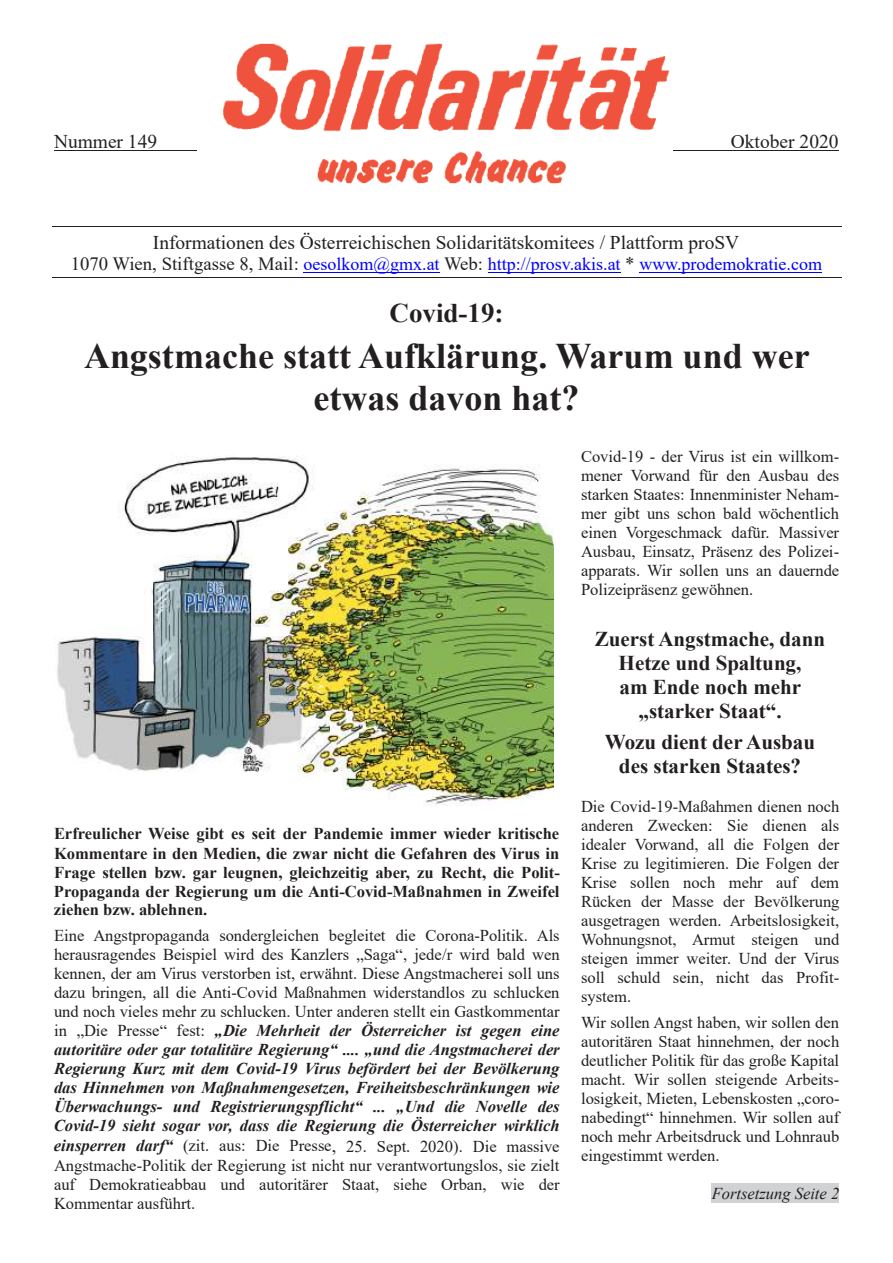
<style>
.page{position:relative;width:893px;height:1263px;background:#fff}
.page>*{position:absolute;margin:0;border:0;box-sizing:border-box;transform-origin:0 0}
.t1{font:700 36px/41.4px "Times New Roman";color:#231f20;text-align:center}
.t2{font:700 27px "Times New Roman";color:#231f20}
.t3{font:700 21px/24.2px "Times New Roman";color:#231f20;text-align:center}
.t4{font:19.5px "Times New Roman";color:#231f20}
.t5{font:18px "Times New Roman";color:#00f}
.t6{font:16.5px/19px "Times New Roman";color:#231f20;text-align:justify}
.t7{font:700 16.5px/19px "Times New Roman";color:#231f20;text-align:justify}
.t8{font:italic 16.5px "Times New Roman";color:#231f20}
.s1{font-size:18.75px;color:#231f20}
.s2{font-weight:700;font-style:italic}
.s3{font-size:18px}
</style>
<div class="page">
<hr style="left:54px;top:150px;width:142px;height:1px;background:#231f20">
<hr style="left:672px;top:150px;width:167px;height:1px;background:#231f20">
<hr style="left:52px;top:227px;width:789px;height:1px;background:#231f20">
<hr style="left:304px;top:272px;width:136px;height:1px;background:#00f">
<hr style="left:488px;top:272px;width:133px;height:1px;background:#00f">
<hr style="left:639px;top:272px;width:183px;height:1px;background:#00f">
<hr style="left:52px;top:277px;width:789px;height:1px;background:#231f20">
<img style="left:57px;top:456px;width:497px;height:349px">
<div style="left:712px;top:1183px;width:127px;height:19px;background:#d1d2d4"></div>
<img style="left:223px;top:43px;width:450px;height:141px">
<p class="t4" style="left:54px;top:128px;width:105px">Nummer 149</p>
<p class="t4" style="left:731px;top:128px;width:109px">Oktober 2020</p>
<p class="t4" style="left:153px;top:228px;width:588px">Informationen des Österreichischen Solidaritätskomitees / Plattform proSV</p>
<p class="t5" style="left:71px;top:252px;width:753px"><span class="s1">1070 Wien, Stiftgasse 8, Mail:</span> oesolkom@gmx.at <span class="s1">Web:</span> http://prosv.akis.at <span class="s1">*</span> www.prodemokratie.com</p>
<h2 class="t2" style="left:390px;top:293px;width:115px">Covid-19:</h2>
<h1 class="t1" style="left:84px;top:334px;width:727px">Angstmache statt Aufklärung. Warum und wer etwas davon hat?</h1>
<p class="t7" style="left:54px;top:824px;width:507px">Erfreulicher Weise gibt es seit der Pandemie immer wieder kritische Kommentare in den Medien, die zwar nicht die Gefahren des Virus in Frage stellen bzw. gar leugnen, gleichzeitig aber, zu Recht, die Polit-Propaganda der Regierung um die Anti-Covid-Maßnahmen in Zweifel ziehen bzw. ablehnen.</p>
<p class="t6" style="left:54px;top:926px;width:507px">Eine Angstpropaganda sondergleichen begleitet die Corona-Politik. Als herausragendes Beispiel wird des Kanzlers „Saga“, jede/r wird bald wen kennen, der am Virus verstorben ist, erwähnt. Diese Angstmacherei soll uns dazu bringen, all die Anti-Covid Maßnahmen widerstandlos zu schlucken und noch vieles mehr zu schlucken. Unter anderen stellt ein Gastkommentar in „Die Presse“ fest: <span class="s2">„Die Mehrheit der Österreicher ist gegen eine autoritäre oder gar totalitäre Regierung“ .... „und die Angstmacherei der Regierung Kurz mit dem Covid-19 Virus befördert bei der Bevölkerung das Hinnehmen von Maßnahmengesetzen, Freiheitsbeschränkungen wie Überwachungs- und Registrierungspflicht“ ... „Und die Novelle des Covid-19 sieht sogar vor, dass die Regierung die Österreicher wirklich einsperren darf“</span> (zit. aus: Die Presse<span class="s3">,</span> 25. Sept. 2020). Die massive Angstmache-Politik der Regierung ist nicht nur verantwortungslos, sie zielt auf Demokratieabbau und autoritärer Staat, siehe Orban, wie der Kommentar ausführt.</p>
<p class="t6" style="left:581px;top:446px;width:260px">Covid-19 - der Virus ist ein willkom&shy;mener Vorwand für den Ausbau des starken Staates: Innenminister Neham&shy;mer gibt uns schon bald wöchentlich einen Vorgeschmack dafür. Massiver Ausbau, Einsatz, Präsenz des Polizei&shy;apparats. Wir sollen uns an dauernde Polizeipräsenz gewöhnen.</p>
<p class="t3" style="left:595px;top:626px;width:232px">Zuerst Angstmache, dann<br>Hetze und Spaltung,<br>am Ende noch mehr „starker Staat“.</p>
<p class="t3" style="left:605px;top:729px;width:212px">Wozu dient der Ausbau des starken Staates?</p>
<p class="t6" style="left:581px;top:797px;width:260px">Die Covid-19-Maßahmen dienen noch anderen Zwecken: Sie dienen als idealer Vorwand, all die Folgen der Krise zu legitimieren. Die Folgen der Krise sollen noch mehr auf dem Rücken der Masse der Bevölkerung ausgetragen werden. Arbeitslosigkeit, Wohnungsnot, Armut steigen und steigen immer weiter. Und der Virus soll schuld sein, nicht das Profit&shy;system.</p>
<p class="t6" style="left:581px;top:1012px;width:260px">Wir sollen Angst haben, wir sollen den autoritären Staat hinnehmen, der noch deutlicher Politik für das große Kapital macht. Wir sollen steigende Arbeits&shy;losigkeit, Mieten, Lebenskosten „coro&shy;nabedingt“ hinnehmen. Wir sollen auf noch mehr Arbeitsdruck und Lohnraub eingestimmt werden.</p>
<p class="t8" style="left:712px;top:1182px;width:129px">Fortsetzung Seite 2</p>
</div>
